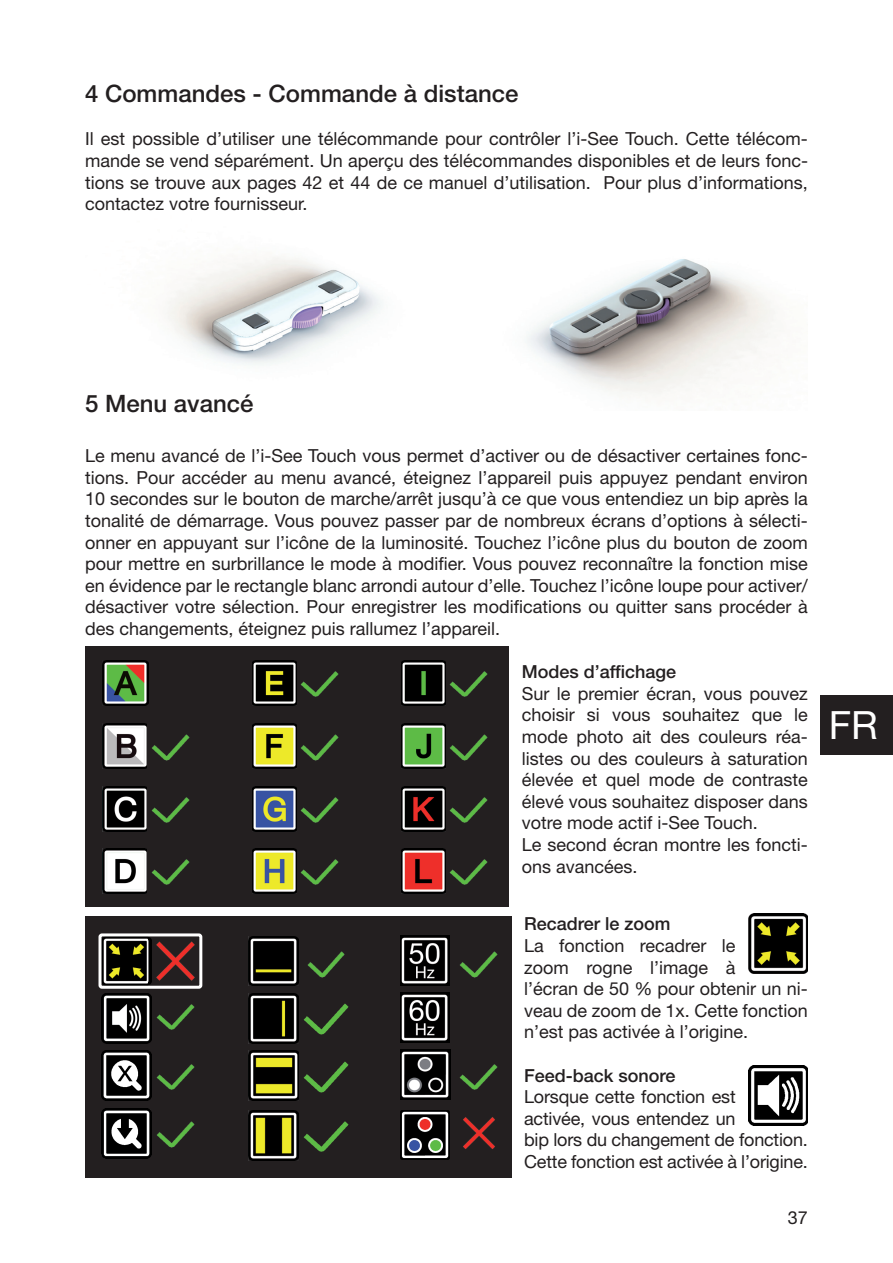
<style>
.page{position:relative;width:893px;height:1263px;background:#fff}
.page>*{position:absolute;margin:0;border:0;box-sizing:border-box;transform-origin:0 0}
.t1{font:39px "Helvetica Neue LT Std";color:#fff}
.t2{font:500 24px "Helvetica Neue LT Std";color:#231f20}
.t3{font:18px/21.6px "Helvetica Neue LT Std";color:#231f20}
.t4{font:500 18px "Helvetica Neue LT Std";color:#231f20}
</style>
<div class="page">
<div style="left:821px;top:695px;width:72px;height:60px;background:#231f20"></div>
<img style="left:166px;top:257px;width:615px;height:138px">
<div style="left:85px;top:647px;width:424px;height:260px;background:#231f20"></div>
<img style="left:103px;top:660px;width:45px;height:45px">
<img style="left:103px;top:724px;width:87px;height:45px">
<img style="left:103px;top:786px;width:87px;height:45px">
<img style="left:103px;top:849px;width:87px;height:45px">
<img style="left:252px;top:660px;width:87px;height:45px">
<img style="left:252px;top:724px;width:87px;height:45px">
<img style="left:252px;top:786px;width:87px;height:45px">
<img style="left:252px;top:849px;width:87px;height:45px">
<img style="left:401px;top:660px;width:87px;height:45px">
<img style="left:401px;top:724px;width:87px;height:45px">
<img style="left:401px;top:786px;width:87px;height:45px">
<img style="left:401px;top:849px;width:87px;height:45px">
<div style="left:85px;top:916px;width:426px;height:262px;background:#231f20"></div>
<img style="left:103px;top:937px;width:46px;height:48px">
<img style="left:149px;top:935px;width:54px;height:52px">
<img style="left:102px;top:993px;width:49px;height:50px">
<img style="left:102px;top:1051px;width:49px;height:49px">
<img style="left:102px;top:1108px;width:49px;height:50px">
<img style="left:156px;top:1004px;width:39px;height:26px">
<img style="left:156px;top:1064px;width:39px;height:26px">
<img style="left:157px;top:1121px;width:38px;height:27px">
<img style="left:249px;top:1050px;width:50px;height:50px">
<img style="left:249px;top:1111px;width:50px;height:49px">
<img style="left:249px;top:936px;width:49px;height:50px">
<img style="left:249px;top:993px;width:49px;height:50px">
<img style="left:303px;top:1003px;width:46px;height:32px">
<img style="left:303px;top:1061px;width:46px;height:32px">
<img style="left:303px;top:1121px;width:46px;height:31px">
<img style="left:307px;top:951px;width:38px;height:27px">
<img style="left:400px;top:1049px;width:50px;height:51px">
<img style="left:400px;top:1110px;width:50px;height:50px">
<img style="left:400px;top:935px;width:49px;height:50px">
<img style="left:400px;top:993px;width:50px;height:49px">
<img style="left:459px;top:1064px;width:39px;height:26px">
<img style="left:463px;top:1117px;width:32px;height:32px">
<img style="left:460px;top:951px;width:38px;height:27px">
<div style="left:99px;top:933px;width:103px;height:56px;border:3px solid #fff;border-radius:2px"></div>
<img style="left:748px;top:914px;width:60px;height:59px">
<img style="left:748px;top:1066px;width:60px;height:59px">
<h2 class="t2" style="left:85px;top:79px;width:435px">4 Commandes - Commande à distance</h2>
<p class="t3" style="left:85px;top:128px;width:724px;text-align:justify">Il est possible d’utiliser une télécommande pour contrôler l’i-See Touch. Cette télécom&shy;mande se vend séparément. Un aperçu des télécommandes disponibles et de leurs fonc&shy;tions se trouve aux pages 42 et 44 de ce manuel d’utilisation. Pour plus d’informations, contactez votre fournisseur.</p>
<h2 class="t2" style="left:85px;top:389px;width:170px">5 Menu avancé</h2>
<p class="t3" style="left:85px;top:445px;width:724px;text-align:justify">Le menu avancé de l’i-See Touch vous permet d’activer ou de désactiver certaines fonc&shy;tions. Pour accéder au menu avancé, éteignez l’appareil puis appuyez pendant environ 10 secondes sur le bouton de marche/arrêt jusqu’à ce que vous entendiez un bip après la tonalité de démarrage. Vous pouvez passer par de nombreux écrans d’options à sélecti&shy;onner en appuyant sur l’icône de la luminosité. Touchez l’icône plus du bouton de zoom pour mettre en surbrillance le mode à modifier. Vous pouvez reconnaître la fonction mise en évidence par le rectangle blanc arrondi autour d’elle. Touchez l’icône loupe pour activer/ désactiver votre sélection. Pour enregistrer les modifications ou quitter sans procéder à des changements, éteignez puis rallumez l’appareil.</p>
<p class="t4" style="left:522px;top:661px;width:156px">Modes d’affichage</p>
<p class="t3" style="left:522px;top:682px;width:288px">Sur le premier écran, vous pouvez choisir si vous souhaitez que le mode photo ait des couleurs réa&shy;listes ou des couleurs à saturation élevée et quel mode de contraste élevé vous souhaitez disposer dans votre mode actif i-See Touch.<br>Le second écran montre les foncti&shy;ons avancées.</p>
<p class="t4" style="left:524px;top:913px;width:148px">Recadrer le zoom</p>
<p class="t3" style="left:524px;top:934px;width:285px">La fonction recadrer le<br>zoom rogne l’image à<br>l’écran de 50 % pour obtenir un ni&shy;veau de zoom de 1x. Cette fonction n’est pas activée à l’origine.</p>
<p class="t4" style="left:524px;top:1064px;width:153px">Feed-back sonore</p>
<p class="t3" style="left:524px;top:1086px;width:285px">Lorsque cette fonction est<br>activée, vous entendez un<br>bip lors du changement de fonction.<br>Cette fonction est activée à l’origine.</p>
<p class="t3" style="left:788px;top:1207px;width:22px">37</p>
<h1 class="t1" style="left:829px;top:701px;width:51px">FR</h1>
</div>
